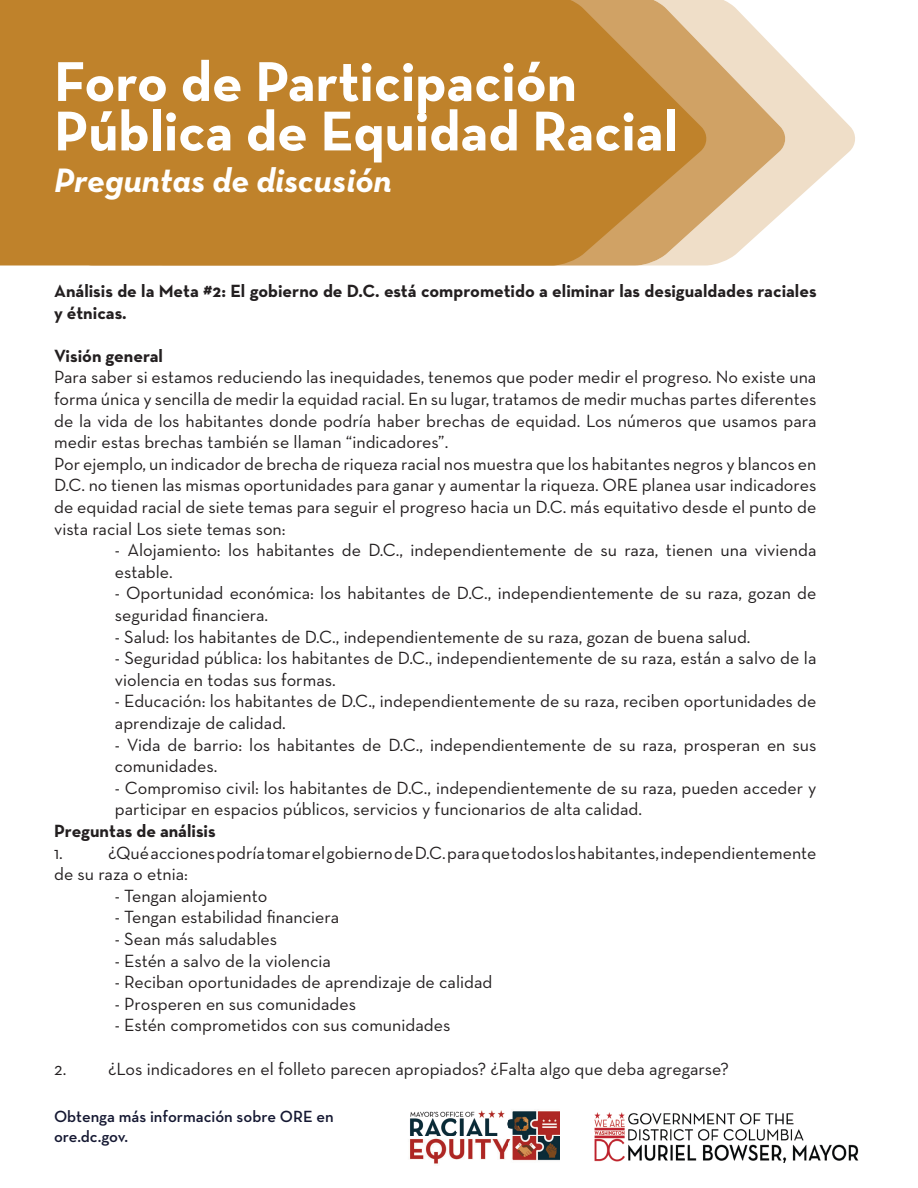
<style>
.page{position:relative;width:918px;height:1188px;background:#fff}
.page>*{position:absolute;margin:0;border:0;box-sizing:border-box;transform-origin:0 0}
.t1{font:700 57px/49.5px "Neutra Text";color:#fff}
.t2{font:italic 700 34.5px "Neutra Text";color:#fff}
.t3{font:18px/21.6px "Neutra Text";color:#231f20}
.t4{font:700 18px/21.6px "Neutra Text";color:#231f20}
.t5{font:600 16.5px/19.8px "Neutra Text";color:#151832}
</style>
<div class="page">
<img style="left:409px;top:1110px;width:151px;height:54px">
<img style="left:594px;top:1112px;width:265px;height:51px">
<svg style="left:787px;top:61px;width:68px;height:147px;fill:#efdec8"></svg>
<svg style="left:708px;top:0;width:79px;height:266px;fill:#efdec8"></svg>
<svg style="left:0;top:0;width:708px;height:266px;background:#c18532"></svg>
<h1 class="t1" style="left:54px;top:56px;width:625px">Foro de Participación<br>Pública de Equidad Racial</h1>
<h2 class="t2" style="left:54px;top:159px;width:339px">Preguntas de discusión</h2>
<p class="t4" style="left:54px;top:280px;width:764px">Análisis de la Meta #2: El gobierno de D.C. está comprometido a eliminar las desigualdades raciales y étnicas.</p>
<p class="t4" style="left:54px;top:344px;width:110px">Visión general</p>
<p class="t3" style="left:54px;top:366px;width:764px">Para saber si estamos reduciendo las inequidades, tenemos que poder medir el progreso. No existe una forma única y sencilla de medir la equidad racial. En su lugar, tratamos de medir muchas partes diferentes de la vida de los habitantes donde podría haber brechas de equidad. Los números que usamos para medir estas brechas también se llaman “indicadores”.<br>Por ejemplo, un indicador de brecha de riqueza racial nos muestra que los habitantes negros y blancos en D.C. no tienen las mismas oportunidades para ganar y aumentar la riqueza. ORE planea usar indicadores de equidad racial de siete temas para seguir el progreso hacia un D.C. más equitativo desde el punto de vista racial Los siete temas son:</p>
<p class="t3" style="left:115px;top:539px;width:703px">- Alojamiento: los habitantes de D.C., independientemente de su raza, tienen una vivienda estable.</p>
<p class="t3" style="left:115px;top:582px;width:703px">- Oportunidad económica: los habitantes de D.C., independientemente de su raza, gozan de seguridad financiera.</p>
<p class="t3" style="left:115px;top:625px;width:637px">- Salud: los habitantes de D.C., independientemente de su raza, gozan de buena salud.</p>
<p class="t3" style="left:115px;top:647px;width:703px">- Seguridad pública: los habitantes de D.C., independientemente de su raza, están a salvo de la violencia en todas sus formas.</p>
<p class="t3" style="left:115px;top:690px;width:703px">- Educación: los habitantes de D.C., independientemente de su raza, reciben oportunidades de aprendizaje de calidad.</p>
<p class="t3" style="left:115px;top:733px;width:703px">- Vida de barrio: los habitantes de D.C., independientemente de su raza, prosperan en sus comunidades.</p>
<p class="t3" style="left:115px;top:777px;width:703px">- Compromiso civil: los habitantes de D.C., independientemente de su raza, pueden acceder y participar en espacios públicos, servicios y funcionarios de alta calidad.</p>
<p class="t4" style="left:54px;top:820px;width:163px">Preguntas de análisis</p>
<p class="t3" style="left:54px;top:841px;width:10px">1.</p>
<p class="t3" style="left:54px;top:841px;width:764px;text-indent:54px">¿Qué acciones podría tomar el gobierno de D.C. para que todos los habitantes, independientemente de su raza o etnia:</p>
<p class="t3" style="left:115px;top:885px;width:154px">- Tengan alojamiento</p>
<p class="t3" style="left:115px;top:906px;width:226px">- Tengan estabilidad financiera</p>
<p class="t3" style="left:115px;top:928px;width:164px">- Sean más saludables</p>
<p class="t3" style="left:115px;top:949px;width:218px">- Estén a salvo de la violencia</p>
<p class="t3" style="left:115px;top:971px;width:379px">- Reciban oportunidades de aprendizaje de calidad</p>
<p class="t3" style="left:115px;top:993px;width:243px">- Prosperen en sus comunidades</p>
<p class="t3" style="left:115px;top:1014px;width:337px">- Estén comprometidos con sus comunidades</p>
<p class="t3" style="left:54px;top:1057px;width:676px">2. ¿Los indicadores en el folleto parecen apropiados? ¿Falta algo que deba agregarse?</p>
<p class="t5" style="left:54px;top:1106px;width:281px">Obtenga más información sobre ORE en ore.dc.gov.</p>
</div>
